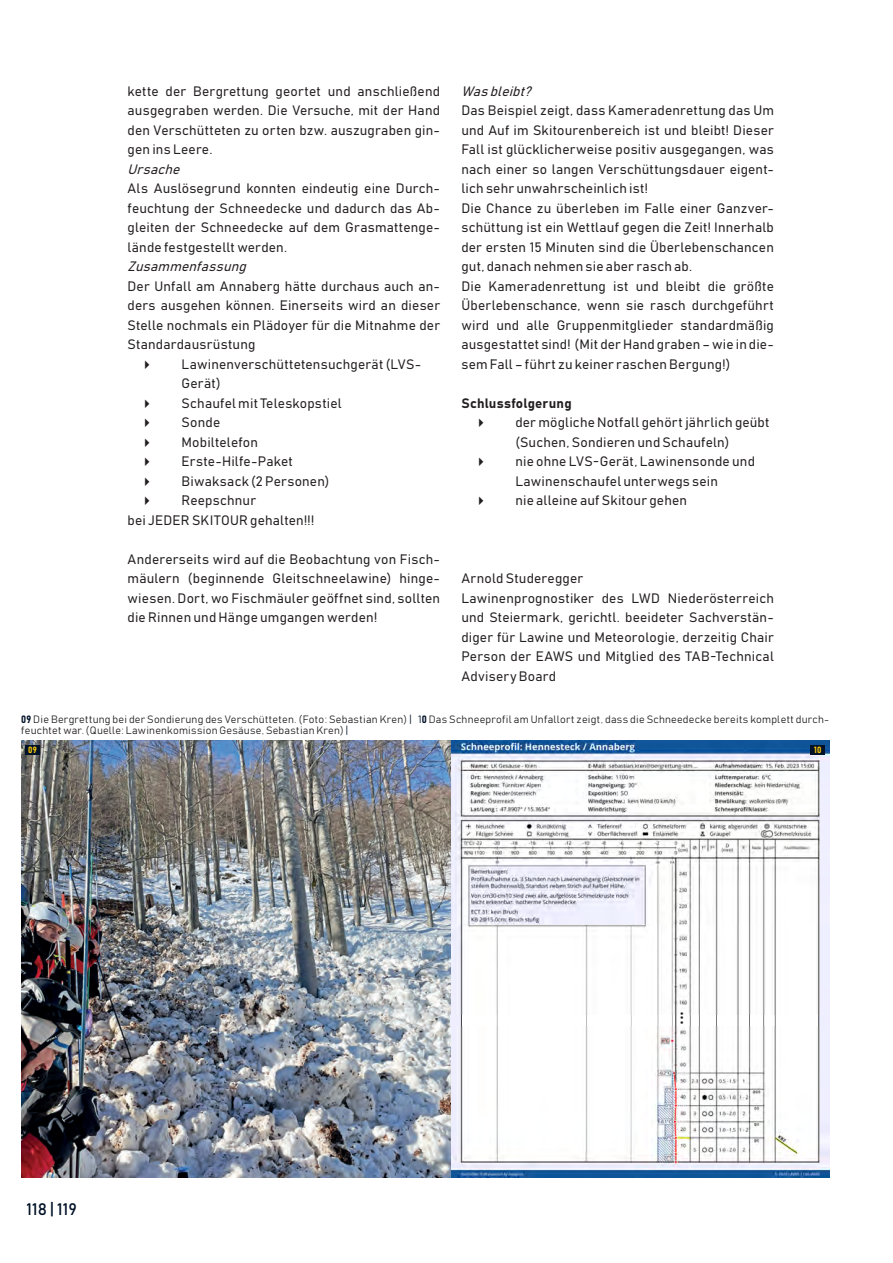
<style>
.page{position:relative;width:893px;height:1263px;background:#fff}
.page>*{position:absolute;margin:0;border:0;box-sizing:border-box;transform-origin:0 0}
.t1{font:22.5px "Myanmar Text";color:#231f20}
.t2{font:16.5px "Bahnschrift";letter-spacing:.01em;color:#001227}
.t3{font:13.5px/19.5px "Bahnschrift";letter-spacing:.015em;color:#231f20;text-align:justify}
.t4{font:italic 13.5px "Bahnschrift";color:#231f20}
.t5{font:10.5px/10.5px "Bahnschrift";letter-spacing:.025em;color:#231f20}
.t6{font:9px "Bahnschrift";color:#feca0a}
.s1{color:#001227}
</style>
<div class="page">
<img style="left:21px;top:740px;width:808px;height:438px">
<div style="left:811px;top:745px;width:14px;height:10px;background:#001227"></div>
<div style="left:26px;top:745px;width:14px;height:10px;background:#001227"></div>
<img style="left:451px;top:1015px;width:378px;height:10px">
<p class="t3" style="left:128px;top:81px;width:314px">kette der Bergrettung geortet und anschließend ausgegraben werden. Die Versuche, mit der Hand den Verschütteten zu orten bzw. auszugraben gin&shy;gen ins Leere.</p>
<p class="t4" style="left:128px;top:160px;width:58px">Ursache</p>
<p class="t3" style="left:128px;top:179px;width:314px">Als Auslösegrund konnten eindeutig eine Durch&shy;feuchtung der Schneedecke und dadurch das Ab&shy;gleiten der Schneedecke auf dem Grasmattenge&shy;lände festgestellt werden.</p>
<p class="t4" style="left:128px;top:258px;width:124px">Zusammenfassung</p>
<p class="t3" style="left:128px;top:276px;width:314px">Der Unfall am Annaberg hätte durchaus auch an&shy;ders ausgehen können. Einerseits wird an dieser Stelle nochmals ein Plädoyer für die Mitnahme der Standardausrüstung</p>
<p class="t3" style="left:182px;top:354px;width:241px;text-indent:-41px">✔ Lawinenverschüttetensuchgerät (LVS-<br>Gerät)</p>
<p class="t3" style="left:140px;top:393px;width:203px">✔ Schaufel mit Teleskopstiel</p>
<p class="t3" style="left:140px;top:412px;width:81px">✔ Sonde</p>
<p class="t3" style="left:140px;top:432px;width:119px">✔ Mobiltelefon</p>
<p class="t3" style="left:140px;top:451px;width:154px">✔ Erste-Hilfe-Paket</p>
<p class="t3" style="left:140px;top:471px;width:191px">✔ Biwaksack (2 Personen)</p>
<p class="t3" style="left:128px;top:490px;width:188px;text-indent:13px">✔ Reepschnur<br>bei JEDER SKITOUR gehalten!!!</p>
<p class="t3" style="left:128px;top:549px;width:314px">Andererseits wird auf die Beobachtung von Fisch&shy;mäulern (beginnende Gleitschneelawine) hinge&shy;wiesen. Dort, wo Fischmäuler geöffnet sind, sollten die Rinnen und Hänge umgangen werden!</p>
<p class="t4" style="left:461px;top:82px;width:75px">Wasbleibt?</p>
<p class="t3" style="left:461px;top:101px;width:314px;text-align:left">Das Beispiel zeigt, dass Kameradenrettung das Um und Auf im Skitourenbereich ist und bleibt! Dieser Fall ist glücklicherweise positiv ausgegangen, was nach einer so langen Verschüttungsdauer eigent&shy;lich sehr unwahrscheinlich ist!<br>Die Chance zu überleben im Falle einer Ganzver&shy;schüttung ist ein Wettlauf gegen die Zeit! Innerhalb der ersten 15 Minuten sind die Überlebenschancen gut, danach nehmen sie aber rasch ab.<br>Die Kameradenrettung ist und bleibt die größte Überlebenschance, wenn sie rasch durchgeführt wird und alle Gruppenmitglieder standardmäßig ausgestattet sind! (Mit der Hand graben – wie in die&shy;sem Fall – führt zu keiner raschen Bergung!)</p>
<p class="t3" style="left:461px;top:393px;width:112px">Schlussfolgerung</p>
<p class="t3" style="left:474px;top:412px;width:297px;text-align:center">✔ der mögliche Notfall gehört jährlich geübt (Suchen, Sondieren und Schaufeln)</p>
<p class="t3" style="left:474px;top:451px;width:282px;text-align:center">✔ nie ohne LVS-Gerät, Lawinensonde und<br>Lawinenschaufel unterwegs sein</p>
<p class="t3" style="left:474px;top:490px;width:214px">✔ nie alleine auf Skitour gehen</p>
<p class="t3" style="left:461px;top:568px;width:314px;text-align:left">Arnold Studeregger<br>Lawinenprognostiker des LWD Niederösterreich und Steiermark, gerichtl. beeideter Sachverstän&shy;diger für Lawine und Meteorologie, derzeitig Chair Person der EAWS und Mitglied des TAB-Technical Advisery Board</p>
<p class="t5" style="left:21px;top:714px;width:809px"><span class="s1">09</span> Die Bergrettung bei der Sondierung des Verschütteten. (Foto: Sebastian Kren) <span class="s1">| 10</span> Das Schneeprofil am Unfallort zeigt, dass die Schneedecke bereits komplett durch&shy;feuchtet war. (Quelle: Lawinenkomission Gesäuse, Sebastian Kren) <span class="s1">|</span></p>
<p class="t6" style="left:28px;top:744px;width:10px">09</p>
<p class="t6" style="left:814px;top:744px;width:9px">10</p>
<p class="t2" style="left:27px;top:1199px;width:52px">118 | 119</p>
<h1 class="t1" style="left:662px;top:1025px;width:16px;rotate:-90deg">...</h1>
</div>
